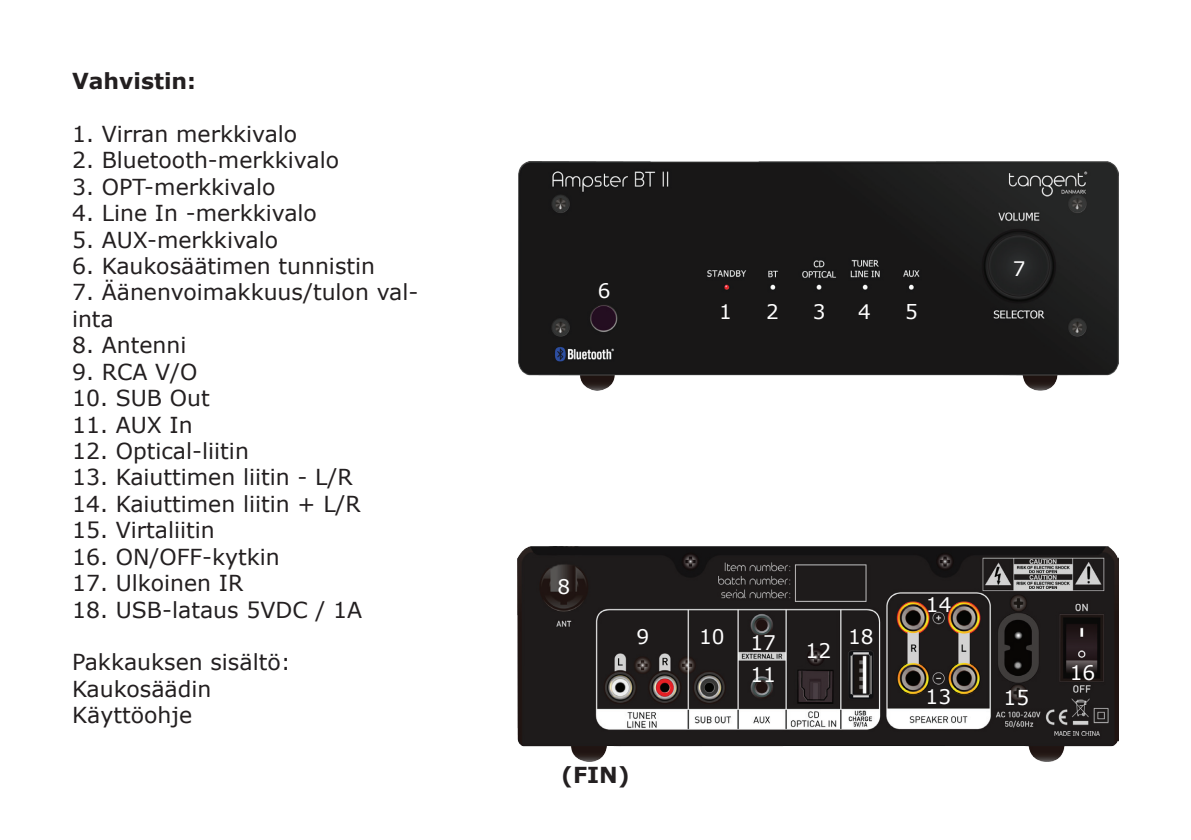
<style>
.page{position:relative;width:1191px;height:840px;background:#fff}
.page>*{position:absolute;margin:0;border:0;box-sizing:border-box;transform-origin:0 0}
.t1{font:22px/26.4px "Verdana";color:#231f20}
.t2{font:700 22px "Verdana";color:#231f20}
.t3{font:20.2px "Verdana";color:#fff}
.t4{font:20px "Verdana";color:#fff}
</style>
<div class="page">
<img style="left:518px;top:161px;width:601px;height:229px">
<img style="left:518px;top:546px;width:601px;height:214px">
<p class="t2" style="left:72px;top:65px;width:126px">Vahvistin:</p>
<p class="t1" style="left:72px;top:120px;width:227px">1. Virran merkkivalo</p>
<p class="t1" style="left:72px;top:147px;width:268px">2. Bluetooth-merkkivalo</p>
<p class="t1" style="left:72px;top:173px;width:205px">3. OPT-merkkivalo</p>
<p class="t1" style="left:72px;top:199px;width:246px">4. Line In -merkkivalo</p>
<p class="t1" style="left:72px;top:226px;width:208px">5. AUX-merkkivalo</p>
<p class="t1" style="left:72px;top:252px;width:304px">6. Kaukosäätimen tunnistin</p>
<p class="t1" style="left:72px;top:279px;width:348px">7. Äänenvoimakkuus/tulon val&shy;inta</p>
<p class="t1" style="left:72px;top:331px;width:116px">8. Antenni</p>
<p class="t1" style="left:72px;top:358px;width:127px">9. RCA V/O</p>
<p class="t1" style="left:72px;top:384px;width:139px">10. SUB Out</p>
<p class="t1" style="left:72px;top:411px;width:122px">11. AUX In</p>
<p class="t1" style="left:72px;top:437px;width:178px">12. Optical-liitin</p>
<p class="t1" style="left:72px;top:463px;width:282px">13. Kaiuttimen liitin - L/R</p>
<p class="t1" style="left:72px;top:490px;width:290px">14. Kaiuttimen liitin + L/R</p>
<p class="t1" style="left:72px;top:516px;width:144px">15. Virtaliitin</p>
<p class="t1" style="left:72px;top:543px;width:209px">16. ON/OFF-kytkin</p>
<p class="t1" style="left:72px;top:569px;width:173px">17. Ulkoinen IR</p>
<p class="t1" style="left:72px;top:595px;width:292px">18. USB-lataus 5VDC / 1A</p>
<p class="t1" style="left:72px;top:648px;width:220px">Pakkauksen sisältö:<br>Kaukosäädin<br>Käyttöohje</p>
<p class="t4" style="left:598px;top:276px;width:14px">6</p>
<p class="t4" style="left:719px;top:298px;width:14px">1</p>
<p class="t4" style="left:766px;top:298px;width:14px">2</p>
<p class="t4" style="left:813px;top:298px;width:14px">3</p>
<p class="t4" style="left:858px;top:298px;width:14px">4</p>
<p class="t4" style="left:905px;top:298px;width:14px">5</p>
<p class="t4" style="left:1012px;top:254px;width:14px">7</p>
<p class="t3" style="left:557px;top:572px;width:14px">8</p>
<p class="t3" style="left:636px;top:622px;width:14px">9</p>
<p class="t3" style="left:699px;top:622px;width:27px">10</p>
<p class="t3" style="left:750px;top:628px;width:27px">17</p>
<p class="t3" style="left:750px;top:660px;width:27px">11</p>
<p class="t3" style="left:805px;top:636px;width:27px">12</p>
<p class="t3" style="left:848px;top:622px;width:27px">18</p>
<p class="t2" style="left:561px;top:759px;width:70px">(FIN)</p>
<p class="t3" style="left:926px;top:590px;width:27px">14</p>
<p class="t3" style="left:925px;top:682px;width:27px">13</p>
<p class="t3" style="left:1003px;top:683px;width:27px">15</p>
<p class="t3" style="left:1069px;top:658px;width:27px">16</p>
</div>
